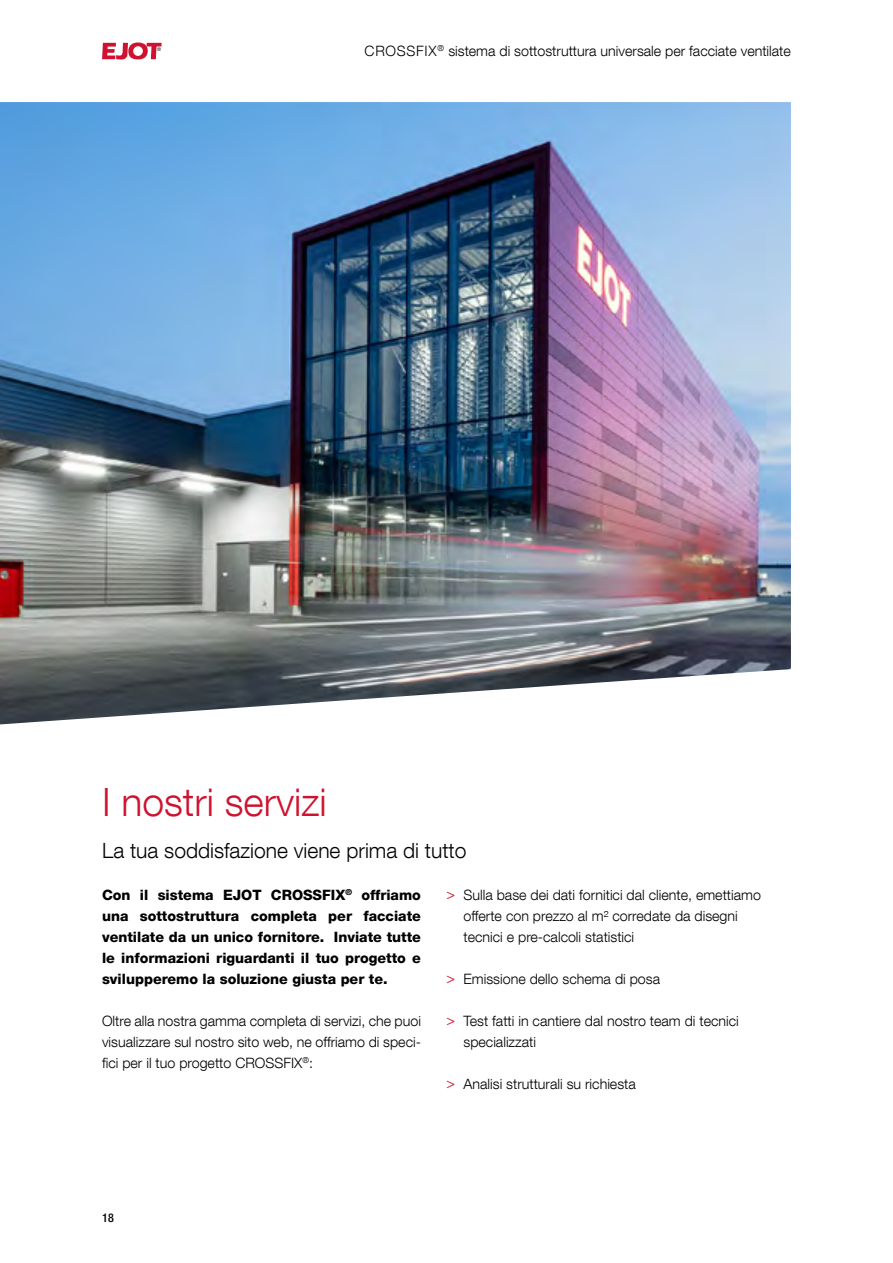
<style>
.page{position:relative;width:893px;height:1263px;background:#fff}
.page>*{position:absolute;margin:0;border:0;box-sizing:border-box;transform-origin:0 0}
.t1{font:300 39px "Helvetica Neue LT Com";color:#ce1230}
.t2{font:300 21px "Helvetica Neue LT Com";color:#000}
.t3{font:300 14.25px/21px "Helvetica Neue LT Com";color:#000}
.t4{font:800 14.25px/21px "Helvetica Neue LT Com";color:#000;text-align:justify}
.t5{font:500 condensed 12px "Helvetica Neue LT Com";color:#000}
.s1{font-weight:400;color:#ce1230}
</style>
<div class="page">
<svg style="left:102px;top:42px;width:60px;height:18px"></svg>
<img style="left:0;top:102px;width:791px;height:622px">
<p class="t3" style="left:365px;top:40px;width:428px">CROSSFIX<sup>®</sup> sistema di sottostruttura universale per facciate ventilate</p>
<h1 class="t1" style="left:102px;top:778px;width:226px">I nostri servizi</h1>
<h2 class="t2" style="left:102px;top:838px;width:366px">La tua soddisfazione viene prima di tutto</h2>
<p class="t4" style="left:102px;top:884px;width:320px">Con il sistema EJOT CROSSFIX<sup>®</sup> offriamo una sottostruttura completa per facciate ventilate da un unico fornitore. Inviate tutte le informazioni riguardanti il tuo progetto e svilupperemo la soluzione giusta per te.</p>
<p class="t3" style="left:102px;top:1010px;width:320px;text-align:justify">Oltre alla nostra gamma completa di servizi, che puoi visualizzare sul nostro sito web, ne offriamo di speci&shy;fici per il tuo progetto CROSSFIX<sup>®</sup>:</p>
<p class="t3" style="left:463px;top:884px;width:299px;text-indent:-17px"><span class="s1">&gt;</span> Sulla base dei dati fornitici dal cliente, emettiamo offerte con prezzo al m² corredate da disegni tecnici e pre-calcoli statistici</p>
<p class="t3" style="left:446px;top:968px;width:215px"><span class="s1">&gt;</span> Emissione dello schema di posa</p>
<p class="t3" style="left:463px;top:1010px;width:277px;text-indent:-17px"><span class="s1">&gt;</span> Test fatti in cantiere dal nostro team di tecnici specializzati</p>
<p class="t3" style="left:446px;top:1073px;width:191px"><span class="s1">&gt;</span> Analisi strutturali su richiesta</p>
<p class="t5" style="left:102px;top:1211px;width:13px">18</p>
</div>
